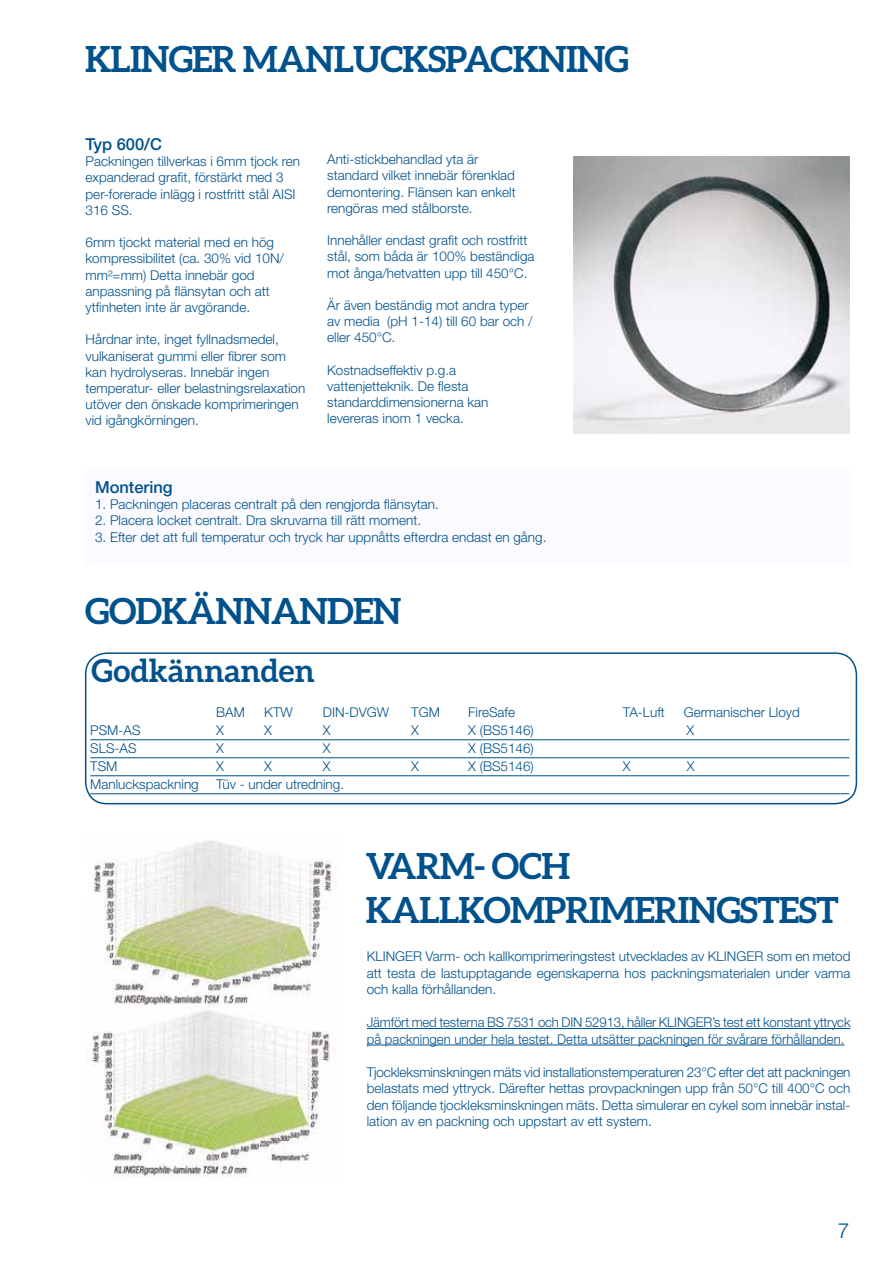
<style>
.page{position:relative;width:893px;height:1263px;background:#fff}
.page>*{position:absolute;margin:0;border:0;box-sizing:border-box;transform-origin:0 0}
.t1{font:700 36px "Aleo";letter-spacing:-.025em;color:#00518c}
.t2{font:700 31.5px "Aleo";color:#00518c}
.t3{font:300 21px "Helvetica Neue LT Pro";color:#00518c}
.t4{font:500 16.5px "Helvetica Neue LT Pro";color:#00518c}
.t5{font:300 13.5px/16.2px "Helvetica Neue LT Pro";color:#00518c}
</style>
<div class="page">
<img style="left:573px;top:157px;width:276px;height:276px">
<div style="left:86px;top:471px;width:764px;height:93px;background:#fafaff"></div>
<hr style="left:367px;top:1028px;width:483px;height:1px;background:#00518c">
<hr style="left:367px;top:1045px;width:477px;height:1px;background:#00518c">
<div style="left:85px;top:652px;width:772px;height:152px;border:2px solid #00518c;border-radius:21px"></div>
<hr style="left:90px;top:739px;width:759px;height:1px;background:#00518c">
<hr style="left:90px;top:757px;width:759px;height:1px;background:#00518c">
<hr style="left:90px;top:775px;width:759px;height:1px;background:#00518c">
<hr style="left:90px;top:793px;width:759px;height:1px;background:#00518c">
<img style="left:86px;top:841px;width:251px;height:337px">
<h1 class="t1" style="left:85px;top:38px;width:187px">KLINGER MANL</h1>
<h1 class="t1" style="left:353px;top:38px;width:184px">UCKSPACKNING</h1>
<p class="t4" style="left:86px;top:134px;width:78px">Typ 600/C</p>
<p class="t5" style="left:86px;top:153px;width:216px">Packningen tillverkas i 6mm tjock ren expanderad grafit, förstärkt med 3 per-forerade inlägg i rostfritt stål AISI<br>316 SS.</p>
<p class="t5" style="left:86px;top:234px;width:200px">6mm tjockt material med en hög kompressibilitet (ca. 30% vid 10N/ mm²=mm) Detta innebär god anpassning på flänsytan och att ytfinheten inte är avgörande.</p>
<p class="t5" style="left:86px;top:331px;width:221px">Hårdnar inte, inget fyllnadsmedel, vulkaniserat gummi eller fibrer som kan hydrolyseras. Innebär ingen temperatur- eller belastningsrelaxation utöver den önskade komprimeringen vid igångkörningen.</p>
<p class="t5" style="left:327px;top:151px;width:190px">Anti-stickbehandlad yta är standard vilket innebär förenklad demontering. Flänsen kan enkelt rengöras med stålborste.</p>
<p class="t5" style="left:327px;top:232px;width:209px">Innehåller endast grafit och rostfritt stål, som båda är 100% beständiga mot ånga/hetvatten upp till 450°C.</p>
<p class="t5" style="left:327px;top:297px;width:207px">Är även beständig mot andra typer av media (pH 1-14) till 60 bar och / eller 450°C.</p>
<p class="t5" style="left:327px;top:362px;width:163px">Kostnadseffektiv p.g.a vattenjetteknik. De flesta standarddimensionerna kan levereras inom 1 vecka.</p>
<p class="t4" style="left:95px;top:477px;width:79px">Montering</p>
<p class="t5" style="left:95px;top:496px;width:345px">1. Packningen placeras centralt på den rengjorda flänsytan.</p>
<p class="t5" style="left:95px;top:512px;width:328px">2. Placera locket centralt. Dra skruvarna till rätt moment.</p>
<p class="t5" style="left:95px;top:528px;width:453px">3. Efter det att full temperatur och tryck har uppnåtts efterdra endast en gång.</p>
<h1 class="t1" style="left:85px;top:590px;width:160px">GODKÄNNAN</h1>
<h1 class="t1" style="left:327px;top:590px;width:51px">DEN</h1>
<h2 class="t2" style="left:91px;top:652px;width:225px">GODKÄNNANDEN</h2>
<p class="t5" style="left:216px;top:704px;width:30px">BAM</p>
<p class="t5" style="left:264px;top:704px;width:30px">KTW</p>
<p class="t5" style="left:323px;top:704px;width:68px">DIN-DVGW</p>
<p class="t5" style="left:411px;top:704px;width:30px">TGM</p>
<p class="t5" style="left:468px;top:704px;width:48px">FireSafe</p>
<p class="t5" style="left:623px;top:704px;width:44px">TA-Luft</p>
<p class="t5" style="left:684px;top:704px;width:118px">Germanischer Lloyd</p>
<p class="t5" style="left:90px;top:722px;width:52px">PSM-AS</p>
<p class="t5" style="left:216px;top:722px;width:9px">X</p>
<p class="t5" style="left:264px;top:722px;width:9px">X</p>
<p class="t5" style="left:323px;top:722px;width:9px">X</p>
<p class="t5" style="left:411px;top:722px;width:9px">X</p>
<p class="t5" style="left:468px;top:722px;width:67px">X (BS5146)</p>
<p class="t5" style="left:687px;top:722px;width:9px">X</p>
<p class="t5" style="left:90px;top:740px;width:48px">SLS-AS</p>
<p class="t5" style="left:216px;top:740px;width:9px">X</p>
<p class="t5" style="left:323px;top:740px;width:9px">X</p>
<p class="t5" style="left:468px;top:740px;width:67px">X (BS5146)</p>
<p class="t5" style="left:90px;top:758px;width:29px">TSM</p>
<p class="t5" style="left:216px;top:758px;width:9px">X</p>
<p class="t5" style="left:264px;top:758px;width:9px">X</p>
<p class="t5" style="left:323px;top:758px;width:9px">X</p>
<p class="t5" style="left:411px;top:758px;width:9px">X</p>
<p class="t5" style="left:468px;top:758px;width:67px">X (BS5146)</p>
<p class="t5" style="left:623px;top:758px;width:9px">X</p>
<p class="t5" style="left:687px;top:758px;width:9px">X</p>
<p class="t5" style="left:90px;top:776px;width:110px">Manluckspackning</p>
<p class="t5" style="left:216px;top:776px;width:129px">Tüv - under utredning.</p>
<h1 class="t1" style="left:366px;top:846px;width:26px">VAR</h1>
<h1 class="t1" style="left:440px;top:846px;width:132px">M- OCH</h1>
<h1 class="t1" style="left:366px;top:889px;width:25px">KALLK</h1>
<h1 class="t1" style="left:484px;top:889px;width:173px">OMPRIMERING</h1>
<h1 class="t1" style="left:740px;top:889px;width:99px">STEST</h1>
<p class="t5" style="left:367px;top:948px;width:485px;text-align:justify">KLINGER Varm- och kallkomprimeringstest utvecklades av KLINGER som en metod att testa de lastupptagande egenskaperna hos packningsmaterialen under varma och kalla förhållanden.</p>
<p class="t5" style="left:367px;top:1014px;width:485px">Jämfört med testerna BS 7531 och DIN 52913, håller KLINGER’s test ett konstant yttryck på packningen under hela testet. Detta utsätter packningen för svårare förhållanden.</p>
<p class="t5" style="left:367px;top:1063px;width:485px;text-align:justify">Tjockleksminskningen mäts vid installationstemperaturen 23°C efter det att packningen belastats med yttryck. Därefter hettas provpackningen upp från 50°C till 400°C och den följande tjockleksminskningen mäts. Detta simulerar en cykel som innebär instal&shy;lation av en packning och uppstart av ett system.</p>
<h3 class="t3" style="left:838px;top:1217px;width:13px">7</h3>
</div>
